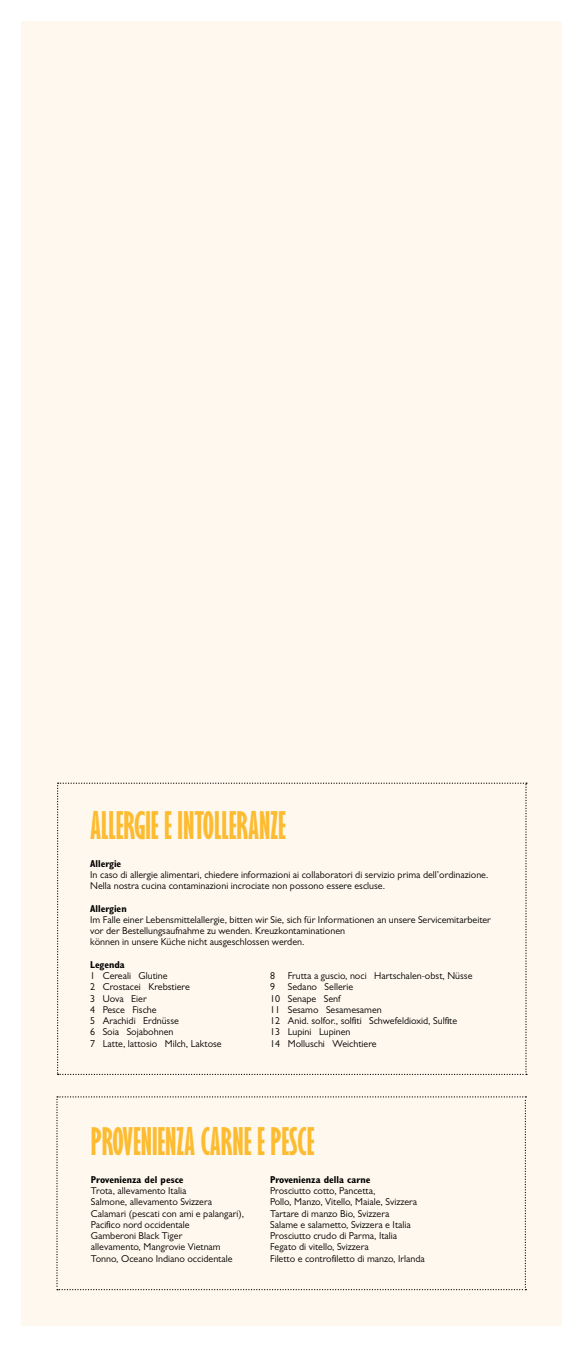
<style>
.page{position:relative;width:583px;height:1347px;background:#fff}
.page>*{position:absolute;margin:0;border:0;box-sizing:border-box;transform-origin:0 0}
.t1{font:700 expanded 35px "Gill Sans MT Pro";color:#fdbb30}
.t2{font:10px/11.2px "Gill Sans MT Pro";color:#000}
.t3{font:700 condensed 10px "Gill Sans MT Pro";color:#000}
</style>
<div class="page">
<div style="left:21px;top:21px;width:541px;height:1304px;background:#fff8ee"></div>
<svg style="left:56px;top:1096px;width:470px;height:194px"></svg>
<svg style="left:57px;top:782px;width:470px;height:293px"></svg>
<h1 class="t1" style="left:90px;top:806px;width:197px">ALLERGIE E INTOLLERANZE</h1>
<p class="t3" style="left:90px;top:857px;width:33px">Allergie</p>
<p class="t2" style="left:90px;top:868px;width:400px">In caso di allergie alimentari, chiedere informazioni ai collaboratori di servizio prima dell’ordinazione.<br>Nella nostra cucina contaminazioni incrociate non possono essere escluse.</p>
<p class="t3" style="left:90px;top:902px;width:38px">Allergien</p>
<p class="t2" style="left:90px;top:913px;width:402px">Im Falle einer Lebensmittelallergie, bitten wir Sie, sich für Informationen an unsere Servicemitarbeiter vor der Bestellungsaufnahme zu wenden. Kreuzkontaminationen<br>können in unsere Küche nicht ausgeschlossen werden.</p>
<p class="t3" style="left:90px;top:958px;width:36px">Legenda</p>
<p class="t2" style="left:90px;top:970px;width:79px">1 Cereali Glutine</p>
<p class="t2" style="left:270px;top:970px;width:6px">8</p>
<p class="t2" style="left:288px;top:970px;width:186px">Frutta a guscio, noci Hartschalen-obst, Nüsse</p>
<p class="t2" style="left:90px;top:981px;width:101px">2 Crostacei Krebstiere</p>
<p class="t2" style="left:270px;top:981px;width:6px">9</p>
<p class="t2" style="left:288px;top:981px;width:67px">Sedano Sellerie</p>
<p class="t2" style="left:90px;top:992px;width:58px">3 Uova Eier</p>
<p class="t2" style="left:270px;top:992px;width:72px">10 Senape Senf</p>
<p class="t2" style="left:90px;top:1003px;width:68px">4 Pesce Fische</p>
<p class="t2" style="left:270px;top:1003px;width:113px">11 Sesamo Sesamesamen</p>
<p class="t2" style="left:90px;top:1015px;width:90px">5 Arachidi Erdnüsse</p>
<p class="t2" style="left:270px;top:1015px;width:188px">12 Anid. solfor., solfiti Schwefeldioxid, Sulfite</p>
<p class="t2" style="left:90px;top:1026px;width:85px">6 Soia Sojabohnen</p>
<p class="t2" style="left:270px;top:1026px;width:82px">13 Lupini Lupinen</p>
<p class="t2" style="left:90px;top:1037px;width:133px">7 Latte, lattosio Milch, Laktose</p>
<p class="t2" style="left:270px;top:1037px;width:108px">14 Molluschi Weichtiere</p>
<h1 class="t1" style="left:91px;top:1122px;width:225px">PROVENIENZA CARNE E PESCE</h1>
<p class="t3" style="left:91px;top:1173px;width:94px">Provenienza del pesce</p>
<p class="t2" style="left:91px;top:1184px;width:155px">Trota, allevamento Italia<br>Salmone, allevamento Svizzera<br>Calamari (pescati con ami e palangari),<br>Pacifico nord occidentale<br>Gamberoni Black Tiger<br>allevamento, Mangrovie Vietnam<br>Tonno, Oceano Indiano occidentale</p>
<p class="t3" style="left:270px;top:1173px;width:102px">Provenienza della carne</p>
<p class="t2" style="left:270px;top:1184px;width:156px">Prosciutto cotto, Pancetta,<br>Pollo, Manzo, Vitello, Maiale, Svizzera Tartare di manzo Bio, Svizzera<br>Salame e salametto, Svizzera e Italia Prosciutto crudo di Parma, Italia Fegato di vitello, Svizzera<br>Filetto e controfiletto di manzo, Irlanda</p>
</div>
